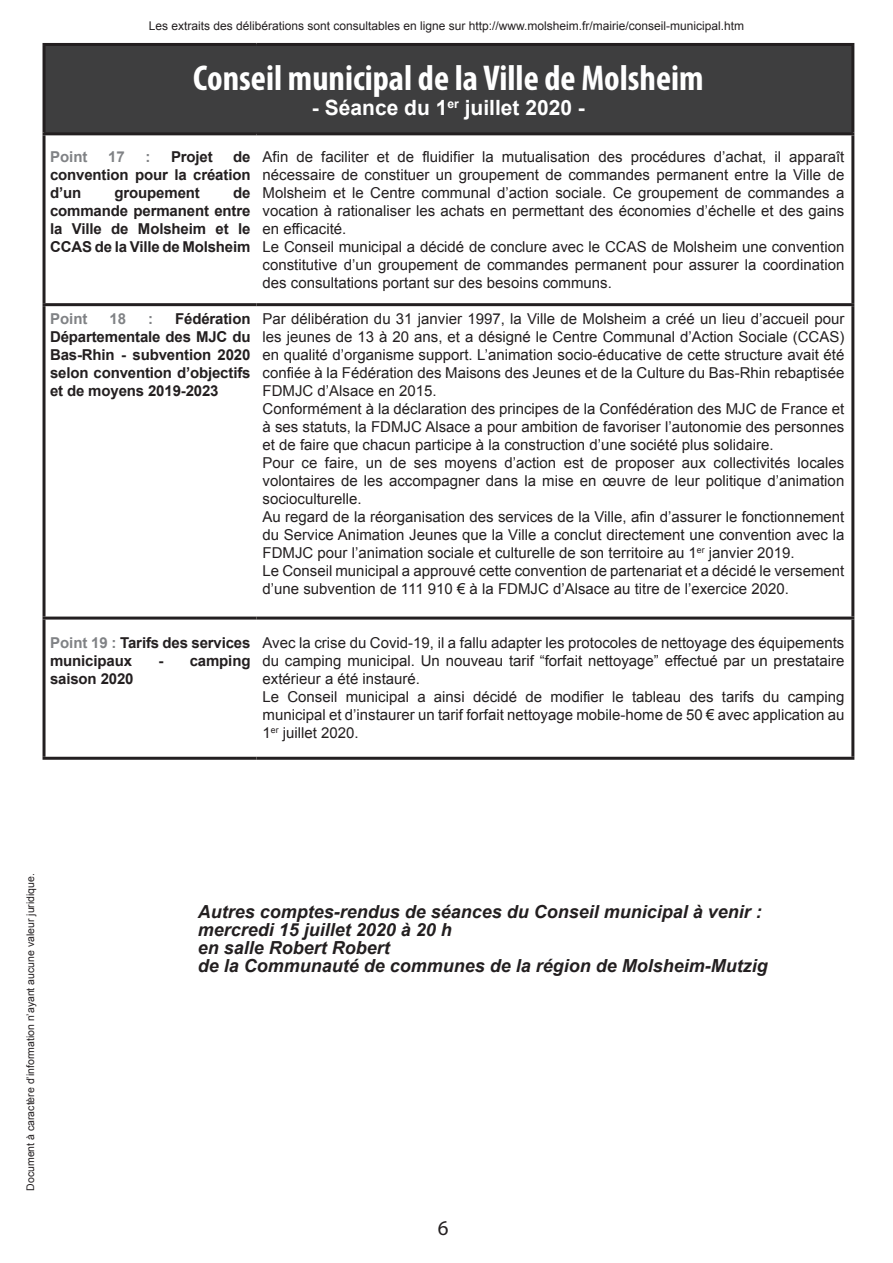
<style>
.page{position:relative;width:893px;height:1263px;background:#fff}
.page>*{position:absolute;margin:0;border:0;box-sizing:border-box;transform-origin:0 0}
.surtitre{font:700 condensed 36px "Myriad Pro";color:#fff}
.surtitre-2{font:700 21px "Arial";color:#fff}
.t1{font:21px "Myriad";color:#231f20}
.surtitre-3{font:italic 700 18px "Arial";color:#231f20}
.surtitre-4{font:15px/18px "Arial";color:#231f20;text-align:justify}
.surtitre-5{font:700 15px/18px "Arial";letter-spacing:-.01em;color:#231f20;text-align:justify}
.surtitre-6{font:700 15px "Arial";color:#808285}
.t2{font:12px "Arial";color:#231f20}
.t3{font:10.5px "Arial";color:#231f20}
.s1{color:#808285}
</style>
<div class="page">
<div style="left:44px;top:44px;width:809px;height:90px;background:#3e3e3f"></div>
<hr style="left:43px;top:46px;width:3px;height:86px;background:#231f20">
<hr style="left:43px;top:132px;width:214px;height:3px;background:#231f20">
<hr style="left:43px;top:135px;width:3px;height:168px;background:#231f20">
<hr style="left:43px;top:303px;width:214px;height:3px;background:#231f20">
<hr style="left:43px;top:306px;width:3px;height:311px;background:#231f20">
<hr style="left:43px;top:617px;width:214px;height:3px;background:#231f20">
<hr style="left:43px;top:620px;width:3px;height:137px;background:#231f20">
<hr style="left:43px;top:757px;width:214px;height:3px;background:#231f20">
<hr style="left:43px;top:43px;width:214px;height:3px;background:#231f20">
<hr style="left:256px;top:43px;width:598px;height:3px;background:#231f20">
<hr style="left:851px;top:46px;width:3px;height:86px;background:#231f20">
<hr style="left:256px;top:132px;width:598px;height:3px;background:#231f20">
<hr style="left:851px;top:135px;width:3px;height:168px;background:#231f20">
<hr style="left:256px;top:303px;width:598px;height:3px;background:#231f20">
<hr style="left:851px;top:306px;width:3px;height:311px;background:#231f20">
<hr style="left:256px;top:617px;width:598px;height:3px;background:#231f20">
<hr style="left:851px;top:620px;width:3px;height:137px;background:#231f20">
<hr style="left:256px;top:757px;width:598px;height:3px;background:#231f20">
<p class="t2" style="left:149px;top:19px;width:597px">Les extraits des délibérations sont consultables en ligne sur http://www.molsheim.fr/mairie/conseil-municipal.htm</p>
<p class="surtitre" style="left:193px;top:56px;width:512px">Conseil municipal de la Ville de Molsheim</p>
<p class="surtitre-2" style="left:312px;top:96px;width:274px">- Séance du 1<sup>er</sup> juillet 2020 -</p>
<p class="surtitre-6" style="left:50px;top:148px;width:39px">Point</p>
<p class="surtitre-6" style="left:108px;top:148px;width:18px">17</p>
<p class="surtitre-6" style="left:145px;top:148px;width:6px">:</p>
<p class="surtitre-5" style="left:171px;top:148px;width:43px">Projet</p>
<p class="surtitre-5" style="left:50px;top:148px;width:202px;text-indent:183px">de convention pour la création d’un</p>
<p class="surtitre-5" style="left:50px;top:184px;width:202px;text-indent:183px">de commande permanent entre la Ville de Molsheim et le CCAS de la Ville de Molsheim</p>
<p class="surtitre-5" style="left:115px;top:184px;width:87px">groupement</p>
<p class="surtitre-4" style="left:262px;top:148px;width:583px">Afin de faciliter et de fluidifier la mutualisation des procédures d’achat, il apparaît nécessaire de constituer un groupement de commandes permanent entre la Ville de Molsheim et le Centre communal d’action sociale. Ce groupement de commandes a vocation à rationaliser les achats en permettant des économies d’échelle et des gains en efficacité.</p>
<p class="surtitre-4" style="left:262px;top:238px;width:583px">Le Conseil municipal a décidé de conclure avec le CCAS de Molsheim une convention constitutive d’un groupement de commandes permanent pour assurer la coordination des consultations portant sur des besoins communs.</p>
<p class="surtitre-5" style="left:50px;top:310px;width:202px;text-indent:125px">Fédération Départementale des MJC du Bas-Rhin - subvention 2020 selon convention d’objectifs et de moyens 2019-2023</p>
<p class="surtitre-4" style="left:262px;top:310px;width:583px">Par délibération du 31 janvier 1997, la Ville de Molsheim a créé un lieu d’accueil pour les jeunes de 13 à 20 ans, et a désigné le Centre Communal d’Action Sociale (CCAS) en qualité d’organisme support. L’animation socio-éducative de cette structure avait été confiée à la Fédération des Maisons des Jeunes et de la Culture du Bas-Rhin rebaptisée FDMJC d’Alsace en 2015.</p>
<p class="surtitre-4" style="left:262px;top:400px;width:583px">Conformément à la déclaration des principes de la Confédération des MJC de France et à ses statuts, la FDMJC Alsace a pour ambition de favoriser l’autonomie des personnes et de faire que chacun participe à la construction d’une société plus solidaire.</p>
<p class="surtitre-4" style="left:262px;top:454px;width:583px">Pour ce faire, un de ses moyens d’action est de proposer aux collectivités locales volontaires de les accompagner dans la mise en œuvre de leur politique d’animation socioculturelle.</p>
<p class="surtitre-4" style="left:262px;top:508px;width:583px">Au regard de la réorganisation des services de la Ville, afin d’assurer le fonctionnement du Service Animation Jeunes que la Ville a conclut directement une convention avec la FDMJC pour l’animation sociale et culturelle de son territoire au 1<sup>er</sup> janvier 2019.</p>
<p class="surtitre-4" style="left:262px;top:562px;width:583px">Le Conseil municipal a approuvé cette convention de partenariat et a décidé le versement d’une subvention de 111 910 € à la FDMJC d’Alsace au titre de l’exercice 2020.</p>
<p class="surtitre-6" style="left:50px;top:310px;width:39px">Point</p>
<p class="surtitre-6" style="left:110px;top:310px;width:18px">18</p>
<p class="surtitre-6" style="left:148px;top:310px;width:6px">:</p>
<p class="surtitre-5" style="left:50px;top:634px;width:202px"><span class="s1">Point 19 :</span> Tarifs des services municipaux</p>
<p class="surtitre-5" style="left:158px;top:652px;width:94px">- camping</p>
<p class="surtitre-5" style="left:50px;top:670px;width:85px">saison 2020</p>
<p class="surtitre-4" style="left:262px;top:634px;width:583px">Avec la crise du Covid-19, il a fallu adapter les protocoles de nettoyage des équipements du camping municipal. Un nouveau tarif “forfait nettoyage” effectué par un prestataire extérieur a été instauré.</p>
<p class="surtitre-4" style="left:262px;top:688px;width:583px">Le Conseil municipal a ainsi décidé de modifier le tableau des tarifs du camping municipal et d’instaurer un tarif forfait nettoyage mobile-home de 50 € avec application au 1<sup>er</sup> juillet 2020.</p>
<p class="t3" style="left:25px;top:1191px;width:319px;rotate:-90deg">Document à caractère d’information n’ayant aucune valeur juridique.</p>
<p class="surtitre-3" style="left:198px;top:902px;width:566px">Autres comptes-rendus de séances du Conseil municipal à venir :</p>
<p class="surtitre-3" style="left:198px;top:920px;width:256px">mercredi 15 juillet 2020 à 20 h</p>
<p class="surtitre-3" style="left:198px;top:938px;width:194px">en salle Robert Robert</p>
<p class="surtitre-3" style="left:198px;top:956px;width:572px">de la Communauté de communes de la région de Molsheim-Mutzig</p>
<p class="t1" style="left:438px;top:1218px;width:12px">6</p>
</div>
